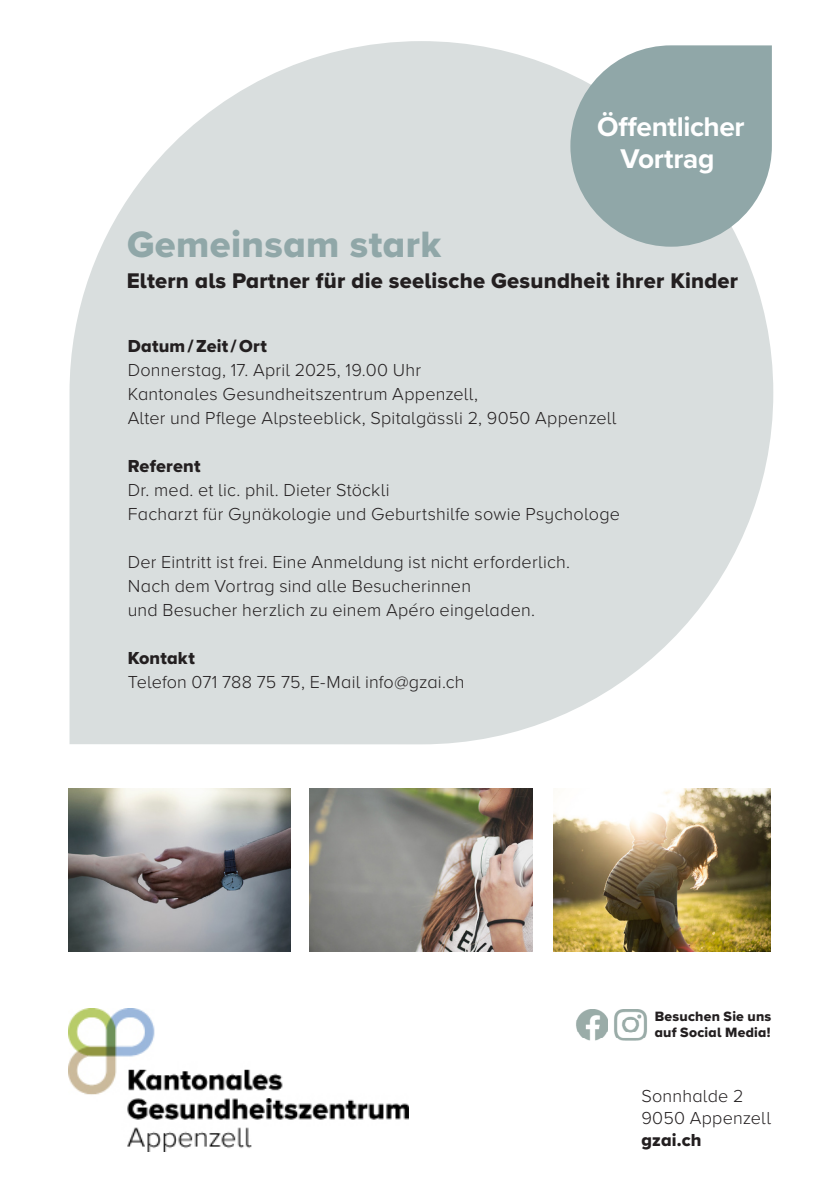
<style>
.page{position:relative;width:840px;height:1191px;background:#fff}
.page>*{position:absolute;margin:0;border:0;box-sizing:border-box;transform-origin:0 0}
.Titel{font:38px "Proxima Nova Extrabld";letter-spacing:.01em;color:#90a7a8}
.Lauftext{font:700 28px/32.4px "Proxima Nova";letter-spacing:-.015em;color:#fff;text-align:center}
.Titel-2{font:22px "Proxima Nova Extrabld";letter-spacing:.01em;color:#231f20}
.Lauftext-2{font:300 18px/24px "Proxima Nova";letter-spacing:.01em;color:#231f20}
.Lauftext-3{font:18px "Proxima Nova Extrabld";letter-spacing:.01em;color:#231f20}
.Lauftext-4{font:14px/16px "Proxima Nova Extrabld";letter-spacing:.02em;color:#231f20}
</style>
<div class="page">
<svg style="left:69px;top:41px;width:703px;height:703px;background:#dde2e2"></svg>
<img style="left:68px;top:1008px;width:340px;height:143px">
<img style="left:68px;top:788px;width:222px;height:163px">
<img style="left:310px;top:788px;width:222px;height:163px">
<img style="left:553px;top:788px;width:216px;height:163px">
<svg style="left:570px;top:45px;width:201px;height:202px;background:#9eb2b3"></svg>
<img style="left:576px;top:1009px;width:32px;height:32px">
<img style="left:614px;top:1009px;width:33px;height:32px">
<p class="Titel" style="left:127px;top:216px;width:315px">Gemeinsam stark</p>
<p class="Lauftext" style="left:596px;top:110px;width:149px">Öffentlicher<br>Vortrag</p>
<p class="Titel-2" style="left:127px;top:264px;width:612px">Eltern als Partner für die seelische Gesundheit ihrer Kinder</p>
<p class="Lauftext-3" style="left:128px;top:333px;width:140px">Datum / Zeit / Ort</p>
<p class="Lauftext-2" style="left:128px;top:357px;width:295px">Donnerstag, 17. April 2025, 19.00 Uhr</p>
<p class="Lauftext-2" style="left:128px;top:381px;width:352px">Kantonales Gesundheitszentrum Appenzell,</p>
<p class="Lauftext-2" style="left:128px;top:405px;width:490px">Alter und Pflege Alpsteeblick, Spitalgässli 2, 9050 Appenzell</p>
<p class="Lauftext-3" style="left:128px;top:453px;width:74px">Referent</p>
<p class="Lauftext-2" style="left:128px;top:477px;width:263px">Dr. med. et lic. phil. Dieter Stöckli</p>
<p class="Lauftext-2" style="left:128px;top:501px;width:493px">Facharzt für Gynäkologie und Geburtshilfe sowie Psychologe</p>
<p class="Lauftext-2" style="left:128px;top:549px;width:443px">Der Eintritt ist frei. Eine Anmeldung ist nicht erforderlich.<br>Nach dem Vortrag sind alle Besucherinnen<br>und Besucher herzlich zu einem Apéro eingeladen.</p>
<p class="Lauftext-3" style="left:128px;top:645px;width:69px">Kontakt</p>
<p class="Lauftext-2" style="left:128px;top:669px;width:338px">Telefon 071 788 75 75, E-Mail info@gzai.ch</p>
<p class="Lauftext-4" style="left:654px;top:1008px;width:118px">Besuchen Sie uns auf Social Media!</p>
<p class="Lauftext-2" style="left:641px;top:1083px;width:131px;line-height:22px">Sonnhalde 2<br>9050 Appenzell</p>
<p class="Lauftext-3" style="left:641px;top:1126px;width:62px">gzai.ch</p>
</div>
